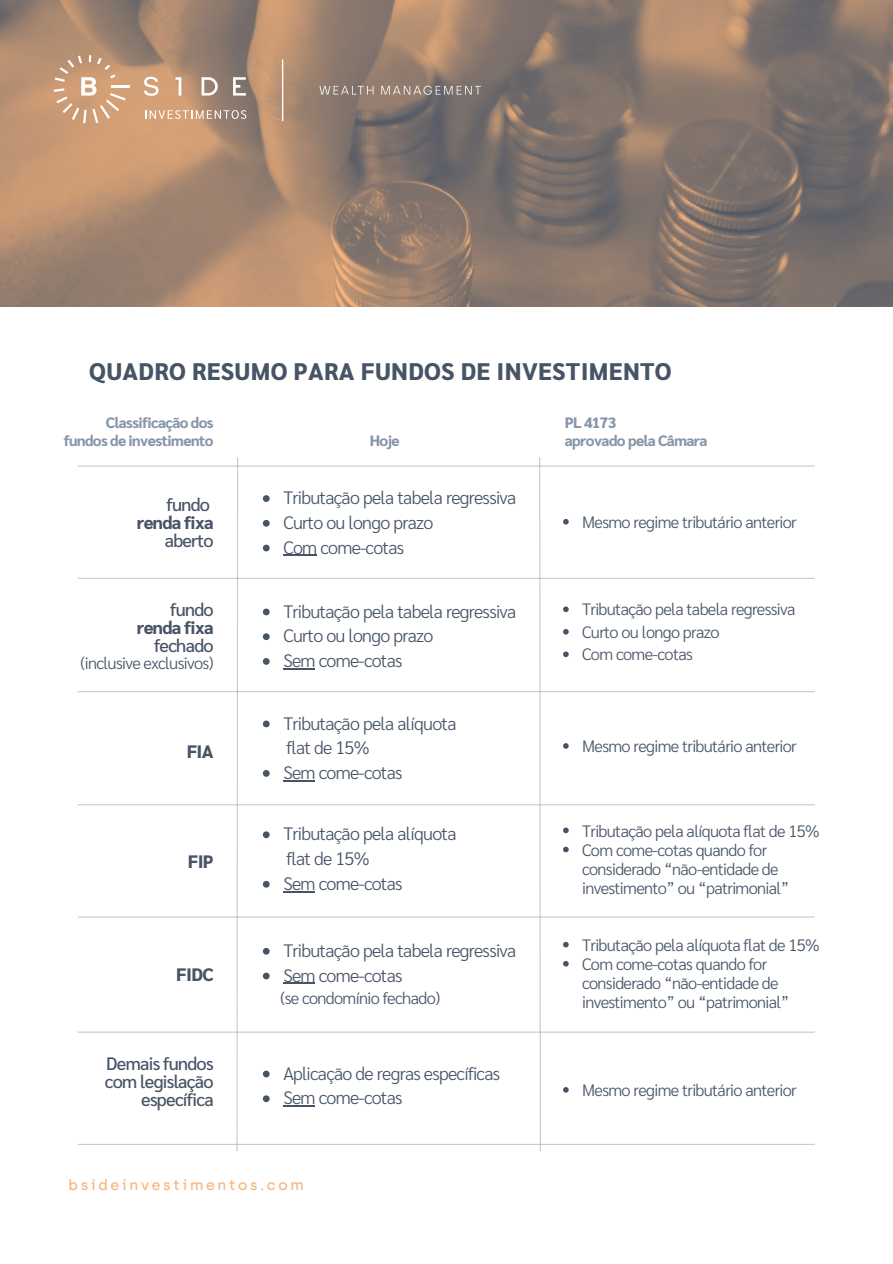
<style>
.page{position:relative;width:893px;height:1264px;background:#fff}
.page>*{position:absolute;margin:0;border:0;box-sizing:border-box;transform-origin:0 0}
.t1{font:800 24px "Sarabun";letter-spacing:.01em;color:#475466}
.t2{font:300 18px "Sarabun";letter-spacing:-.04em;color:#475466}
.t3{font:500 18px/18px "Sarabun";letter-spacing:-.04em;color:#475466;text-align:right}
.t4{font:800 18px "Sarabun";letter-spacing:-.04em;color:#475466}
.t5{font:300 16.5px/19px "Sarabun";letter-spacing:-.04em;color:#475466}
.t6{font:800 15px/18px "Sarabun";letter-spacing:-.04em;color:#8696a8;text-align:right}
.t7{font:500 14.55px "Archia";letter-spacing:.18em;color:#fab47a}
</style>
<div class="page">
<img style="left:0;top:0;width:892px;height:306px">
<svg style="left:233px;top:77px;width:13px;height:19px"></svg>
<svg style="left:175px;top:77px;width:6px;height:19px"></svg>
<svg style="left:54px;top:55px;width:76px;height:68px;background:#d0a685"></svg>
<svg style="left:144px;top:77px;width:15px;height:19px"></svg>
<svg style="left:201px;top:77px;width:17px;height:19px"></svg>
<svg style="left:145px;top:110px;width:101px;height:9px"></svg>
<hr style="left:282px;top:59px;width:1px;height:62px;background:#fff">
<svg style="left:319px;top:86px;width:54px;height:9px"></svg>
<svg style="left:381px;top:86px;width:100px;height:9px"></svg>
<hr style="left:78px;top:465px;width:736px;height:1px;background:#8696a8">
<svg style="left:236px;top:457px;width:3px;height:694px"></svg>
<svg style="left:538px;top:457px;width:3px;height:695px"></svg>
<hr style="left:78px;top:577px;width:736px;height:2px;background:#8696a8">
<hr style="left:78px;top:691px;width:736px;height:1px;background:#8696a8">
<hr style="left:78px;top:804px;width:736px;height:1px;background:#8696a8">
<hr style="left:78px;top:916px;width:736px;height:1px;background:#8696a8">
<svg style="left:263px;top:947px;width:6px;height:7px"></svg>
<svg style="left:263px;top:972px;width:6px;height:7px"></svg>
<hr style="left:283px;top:982px;width:32px;height:1px;background:#475466">
<hr style="left:78px;top:1031px;width:736px;height:1px;background:#8696a8">
<hr style="left:78px;top:1143px;width:736px;height:1px;background:#8696a8">
<svg style="left:263px;top:495px;width:6px;height:7px"></svg>
<svg style="left:263px;top:520px;width:6px;height:6px"></svg>
<svg style="left:263px;top:544px;width:6px;height:7px"></svg>
<hr style="left:283px;top:555px;width:33px;height:1px;background:#475466">
<svg style="left:563px;top:519px;width:5px;height:5px"></svg>
<svg style="left:263px;top:608px;width:6px;height:7px"></svg>
<svg style="left:263px;top:633px;width:6px;height:7px"></svg>
<svg style="left:263px;top:658px;width:6px;height:6px"></svg>
<svg style="left:283px;top:668px;width:32px;height:1px"></svg>
<svg style="left:563px;top:606px;width:5px;height:6px"></svg>
<svg style="left:563px;top:629px;width:5px;height:5px"></svg>
<svg style="left:563px;top:651px;width:5px;height:6px"></svg>
<svg style="left:263px;top:720px;width:6px;height:7px"></svg>
<svg style="left:263px;top:770px;width:6px;height:6px"></svg>
<hr style="left:283px;top:780px;width:32px;height:1px;background:#475466">
<svg style="left:263px;top:831px;width:6px;height:7px"></svg>
<svg style="left:263px;top:880px;width:6px;height:7px"></svg>
<hr style="left:283px;top:891px;width:32px;height:1px;background:#475466">
<svg style="left:563px;top:743px;width:5px;height:5px"></svg>
<svg style="left:563px;top:827px;width:5px;height:6px"></svg>
<svg style="left:563px;top:846px;width:5px;height:6px"></svg>
<svg style="left:563px;top:941px;width:5px;height:6px"></svg>
<svg style="left:563px;top:961px;width:5px;height:5px"></svg>
<svg style="left:263px;top:1070px;width:6px;height:7px"></svg>
<svg style="left:263px;top:1095px;width:6px;height:7px"></svg>
<hr style="left:283px;top:1105px;width:32px;height:1px;background:#475466">
<svg style="left:563px;top:1087px;width:5px;height:5px"></svg>
<p class="t1" style="left:89px;top:354px;width:584px">QUADRO RESUMO PARA FUNDOS DE INVESTIMENTO</p>
<p class="t6" style="left:64px;top:412px;width:151px">Classificação dos fundos de investimento</p>
<p class="t3" style="left:167px;top:494px;width:45px">fundo</p>
<p class="t4" style="left:137px;top:509px;width:78px">renda fixa</p>
<p class="t3" style="left:165px;top:530px;width:50px">aberto</p>
<p class="t6" style="left:564px;top:412px;width:53px">PL 4173</p>
<p class="t6" style="left:370px;top:430px;width:32px">Hoje</p>
<p class="t6" style="left:564px;top:430px;width:144px">aprovado pela Câmara</p>
<p class="t2" style="left:283px;top:485px;width:234px">Tributação pela tabela regressiva</p>
<p class="t2" style="left:283px;top:509px;width:151px">Curto ou longo prazo</p>
<p class="t2" style="left:283px;top:534px;width:122px">Com come-cotas</p>
<p class="t5" style="left:582px;top:511px;width:216px">Mesmo regime tributário anterior</p>
<p class="t3" style="left:170px;top:599px;width:45px">fundo</p>
<p class="t4" style="left:137px;top:614px;width:78px">renda fixa</p>
<p class="t3" style="left:154px;top:635px;width:61px">fechado</p>
<p class="t2" style="left:283px;top:598px;width:234px">Tributação pela tabela regressiva</p>
<p class="t2" style="left:283px;top:623px;width:151px">Curto ou longo prazo</p>
<p class="t5" style="left:80px;top:652px;width:135px">(inclusive exclusivos)</p>
<p class="t2" style="left:283px;top:647px;width:121px">Sem come-cotas</p>
<p class="t5" style="left:582px;top:599px;width:215px">Tributação pela tabela regressiva</p>
<p class="t5" style="left:582px;top:621px;width:139px">Curto ou longo prazo</p>
<p class="t5" style="left:582px;top:644px;width:112px">Com come-cotas</p>
<p class="t2" style="left:283px;top:710px;width:175px">Tributação pela alíquota</p>
<p class="t2" style="left:283px;top:759px;width:121px">Sem come-cotas</p>
<p class="t4" style="left:187px;top:738px;width:28px">FIA</p>
<p class="t5" style="left:582px;top:735px;width:216px">Mesmo regime tributário anterior</p>
<p class="t2" style="left:286px;top:735px;width:84px">flat de 15%</p>
<p class="t4" style="left:188px;top:848px;width:27px">FIP</p>
<p class="t4" style="left:176px;top:962px;width:39px">FIDC</p>
<p class="t3" style="left:106px;top:1053px;width:109px">Demais fundos</p>
<p class="t3" style="left:105px;top:1071px;width:110px">com legislação específica</p>
<p class="t2" style="left:283px;top:821px;width:175px">Tributação pela alíquota</p>
<p class="t2" style="left:283px;top:870px;width:121px">Sem come-cotas</p>
<p class="t2" style="left:286px;top:845px;width:84px">flat de 15%</p>
<p class="t2" style="left:283px;top:937px;width:234px">Tributação pela tabela regressiva</p>
<p class="t2" style="left:283px;top:962px;width:121px">Sem come-cotas</p>
<p class="t5" style="left:280px;top:987px;width:161px">(se condomínio fechado)</p>
<p class="t2" style="left:283px;top:1060px;width:218px">Aplicação de regras específicas</p>
<p class="t2" style="left:283px;top:1085px;width:121px">Sem come-cotas</p>
<p class="t7" style="left:68px;top:1175px;width:237px">bsideinvestimentos.com</p>
<p class="t5" style="left:582px;top:820px;width:239px">Tributação pela alíquota flat de 15%</p>
<p class="t5" style="left:582px;top:839px;width:209px">Com come-cotas quando for considerado “não-entidade de investimento” ou “patrimonial”</p>
<p class="t5" style="left:582px;top:934px;width:239px">Tributação pela alíquota flat de 15%</p>
<p class="t5" style="left:582px;top:953px;width:209px">Com come-cotas quando for considerado “não-entidade de investimento” ou “patrimonial”</p>
<p class="t5" style="left:582px;top:1079px;width:216px">Mesmo regime tributário anterior</p>
</div>
